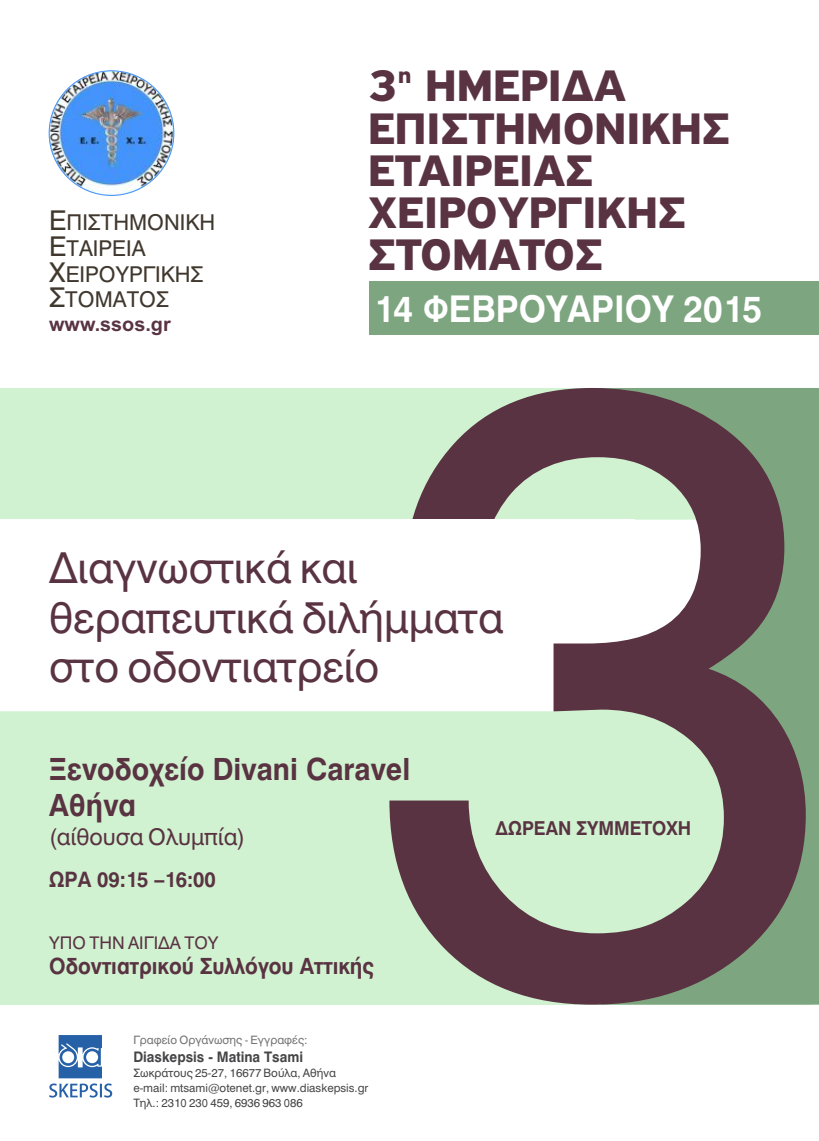
<style>
.page{position:relative;width:819px;height:1141px;background:#fff}
.page>*{position:absolute;margin:0;border:0;box-sizing:border-box;transform-origin:0 0}
.t1{font:700 46.9px/42.2px "PF Highway Sans Pro";color:#593342}
.t2{font:44.27px/49.2px "PA Sans Serif";color:#593342}
.t3{font:700 38.32px "PA Sans Serif";color:#fff}
.t4{font:700 31.85px/36.1px "PA Sans Serif";color:#593342}
.t5{font:23.97px "PA Sans Serif";color:#593342}
.t6{font:700 23.45px "PF Highway Sans Pro";color:#593342}
.t7{font:700 23.28px "PA Sans Serif";color:#593342}
.t8{font:22.57px/25.7px "PA Sans Serif";color:#40382e}
.t9{font:700 22.05px "PA Sans Serif";color:#593342}
.t10{font:700 19.95px "PA Sans Serif";color:#593342}
.t11{font:700 19.78px "Arial";color:#593342}
.t12{font:18.2px "PA Sans Serif";color:#593342}
.t13{font:700 15.05px "PA Sans Serif";color:#454547}
.t14{font:11.9px/14.9px "PA Sans Serif";color:#454547}
.t15{font:11.9px "PA Sans Serif";color:#737375}
.s1{font-size:28.35px}
</style>
<div class="page">
<div style="left:0;top:388px;width:811px;height:617px;background:#d1f2d1"></div>
<div style="left:805px;top:388px;width:14px;height:617px;background:#7da680"></div>
<img style="left:49px;top:71px;width:125px;height:124px;border-radius:50%">
<div style="left:0;top:595px;width:389px;height:116px;background:#fff"></div>
<div style="left:369px;top:281px;width:450px;height:54px;background:#7da680"></div>
<svg style="left:49px;top:1035px;width:63px;height:63px"></svg>
<svg style="left:389px;top:388px;width:416px;height:617px"></svg>
<div style="left:0;top:520px;width:634px;height:75px;background:#fff"></div>
<h3 class="t8" style="left:49px;top:212px;width:168px"><span class="s1">Ε</span>ΠΙΣΤΗΜΟΝΙΚΗ<br><span class="s1">Ε</span>ΤΑΙΡΕΙΑ<br><span class="s1">Χ</span>ΕΙΡΟΥΡΓΙΚΗΣ<br><span class="s1">Σ</span>ΤΟΜΑΤΟΣ</h3>
<h3 class="t11" style="left:49px;top:316px;width:123px">www.ssos.gr</h3>
<h1 class="t1" style="left:368px;top:69px;width:363px">3 ΗΜΕΡΙΔΑ<br>EΠΙΣΤΗΜΟΝΙΚΗΣ<br>ΕΤΑΙΡΕΙΑΣ<br>ΧΕΙΡΟΥΡΓΙΚΗΣ<br>ΣΤΟΜΑΤΟΣ</h1>
<h3 class="t6" style="left:398px;top:65px;width:15px">η</h3>
<h3 class="t3" style="left:374px;top:294px;width:390px">14 ΦΕΒΡΟΥΑΡΙΟΥ 2015</h3>
<h2 class="t2" style="left:49px;top:547px;width:456px">Διαγνωστικά και θεραπευτικά διλήμματα στο οδοντιατρείο</h2>
<h3 class="t4" style="left:49px;top:754px;width:362px">Ξενοδοχείο Divani Caravel<br>Αθήνα</h3>
<h3 class="t5" style="left:49px;top:827px;width:198px">(αίθουσα Ολυμπία)</h3>
<h3 class="t9" style="left:49px;top:871px;width:168px">ΩΡΑ 09:15 –16:00</h3>
<h3 class="t12" style="left:49px;top:936px;width:171px">ΥΠΟ ΤΗΝ ΑΙΓΙΔΑ ΤΟΥ</h3>
<h3 class="t7" style="left:49px;top:957px;width:326px">Οδοντιατρικού Συλλόγου Αττικής</h3>
<p class="t15" style="left:133px;top:1035px;width:176px">Γραφείο Οργάνωσης - Εγγραφές:</p>
<p class="t13" style="left:133px;top:1051px;width:171px">Diaskepsis - Matina Tsami</p>
<p class="t14" style="left:133px;top:1067px;width:237px">Σωκράτους 25-27, 16677 Βούλα, Αθήνα e-mail: mtsami@otenet.gr, www.diaskepsis.gr<br>Τηλ.: 2310 230 459, 6936 963 086</p>
<h3 class="t10" style="left:495px;top:820px;width:197px">ΔΩΡΕΑΝ ΣΥΜΜΕΤΟΧΗ</h3>
</div>
